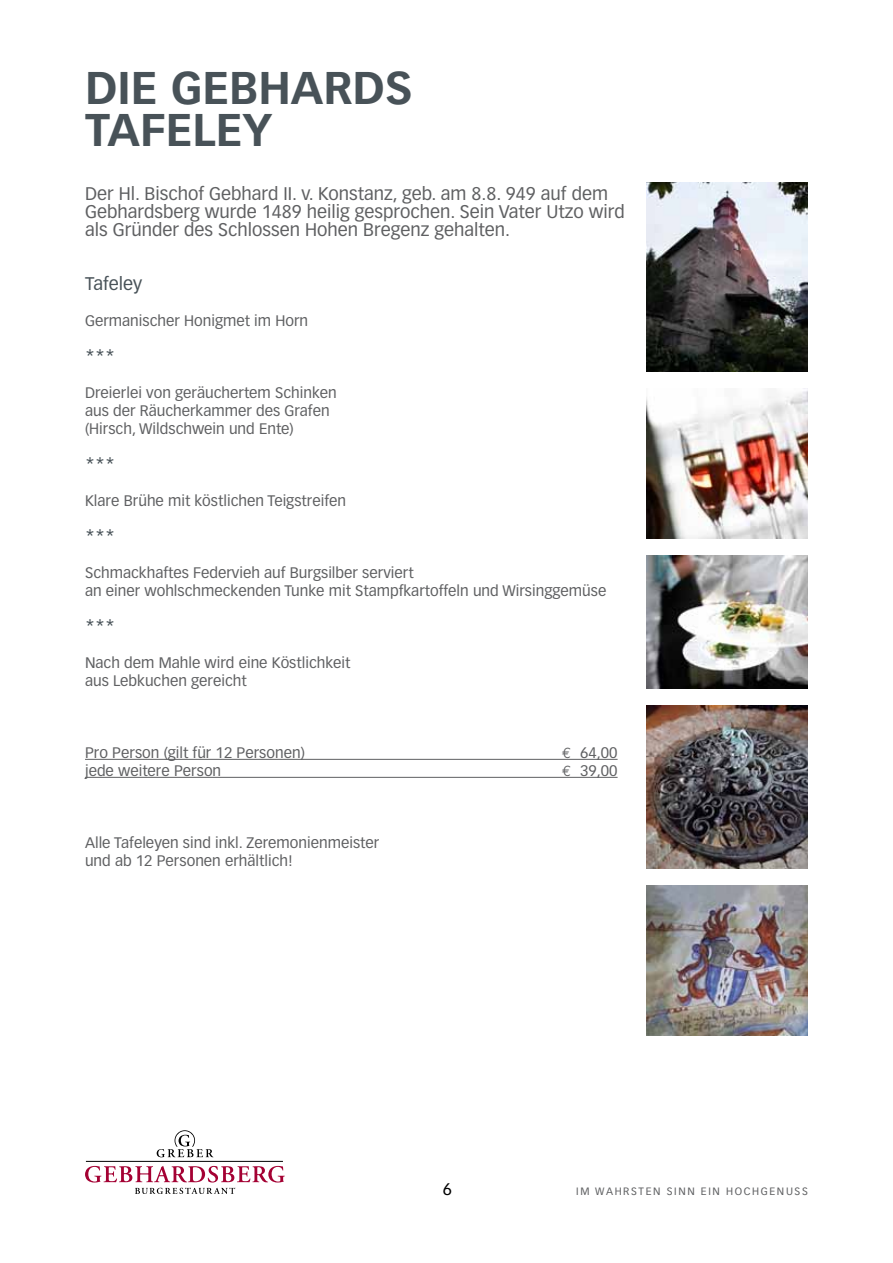
<style>
.page{position:relative;width:893px;height:1263px;background:#fff}
.page>*{position:absolute;margin:0;border:0;box-sizing:border-box;transform-origin:0 0}
.t1{font:700 45px/42px "Vectora LH";color:#485258}
.t2{font:18px/18px "Vectora LH";color:#5f6062}
.t3{font:18px "Vectora LH";color:#485258}
.t4{font:16.5px "Vectora LH";color:#000}
.t5{font:15px/18px "Vectora LH";color:#5f6062}
.t6{font:10.5px "Vectora LH";letter-spacing:.155em;color:#5f6062}
.s1{font-family:"Euro Mono"}
</style>
<div class="page">
<img style="left:646px;top:705px;width:162px;height:163px">
<img style="left:646px;top:885px;width:162px;height:150px">
<img style="left:646px;top:183px;width:162px;height:188px">
<img style="left:646px;top:388px;width:162px;height:150px">
<hr style="left:85px;top:759px;width:533px;height:1px;background:#5f6062">
<hr style="left:85px;top:777px;width:533px;height:1px;background:#5f6062">
<svg style="left:157px;top:1130px;width:56px;height:27px"></svg>
<hr style="left:86px;top:1161px;width:197px;height:1px;background:#000">
<svg style="left:85px;top:1166px;width:200px;height:28px"></svg>
<img style="left:646px;top:555px;width:162px;height:133px">
<h1 class="t1" style="left:85px;top:67px;width:237px">DIE GEBHARDS<br>TAFELE</h1>
<h1 class="t1" style="left:243px;top:109px;width:32px">Y</h1>
<p class="t2" style="left:85px;top:185px;width:541px">Der Hl. Bischof Gebhard II. v. Konstanz, geb. am 8.8. 949 auf dem<br>Gebhardsberg wurde 1489 heilig gesprochen. Sein Vater Utzo wird als Gründer des Schlossen Hohen Bregenz gehalten.</p>
<p class="t3" style="left:85px;top:273px;width:59px">Tafeley</p>
<p class="t5" style="left:85px;top:312px;width:225px">Germanischer Honigmet im Horn</p>
<p class="t3" style="left:85px;top:345px;width:32px">***</p>
<p class="t5" style="left:85px;top:384px;width:253px">Dreierlei von geräuchertem Schinken aus der Räucherkammer des Grafen (Hirsch, Wildschwein und Ente)</p>
<p class="t3" style="left:85px;top:453px;width:32px">***</p>
<p class="t5" style="left:85px;top:492px;width:262px">Klare Brühe mit köstlichen Teigstreifen</p>
<p class="t3" style="left:85px;top:525px;width:32px">***</p>
<p class="t5" style="left:85px;top:564px;width:523px">Schmackhaftes Federvieh auf Burgsilber serviert<br>an einer wohlschmeckenden Tunke mit Stampfkartoffeln und Wirsinggemüse</p>
<p class="t3" style="left:85px;top:615px;width:32px">***</p>
<p class="t5" style="left:85px;top:654px;width:267px">Nach dem Mahle wird eine Köstlichkeit aus Lebkuchen gereicht</p>
<p class="t5" style="left:85px;top:744px;width:221px">Pro Person (gilt für 12 Personen)</p>
<p class="t5" style="left:562px;top:744px;width:57px"><span class="s1">e</span> 64,00</p>
<p class="t5" style="left:85px;top:762px;width:138px">jede weitere Person</p>
<p class="t5" style="left:562px;top:762px;width:57px"><span class="s1">e</span> 39,00</p>
<p class="t5" style="left:85px;top:834px;width:296px">Alle Tafeleyen sind inkl. Zeremonienmeister und ab 12 Personen erhältlich!</p>
<p class="t4" style="left:443px;top:1179px;width:11px">6</p>
<p class="t6" style="left:576px;top:1185px;width:233px">IM WAHRSTEN SINN EIN HOCHGENUSS</p>
</div>
